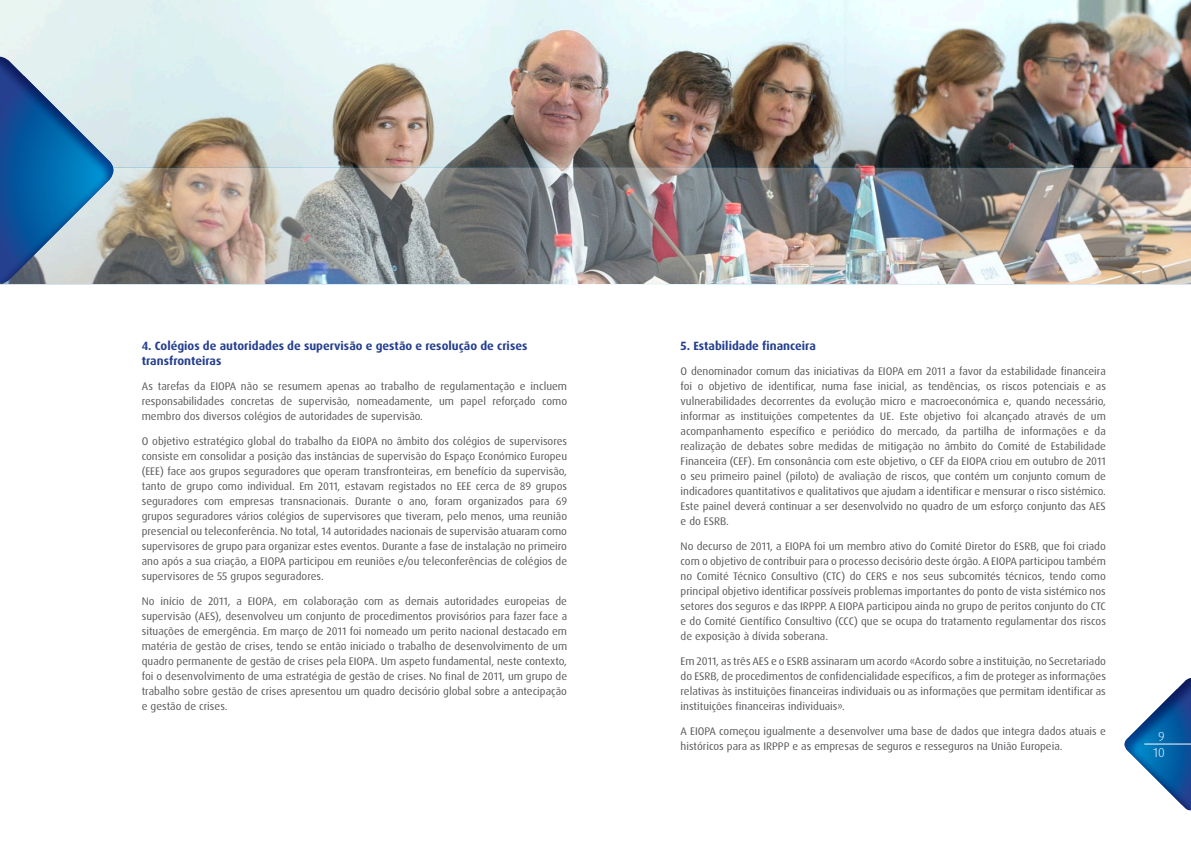
<style>
.page{position:relative;width:1191px;height:842px;background:#fff}
.page>*{position:absolute;margin:0;border:0;box-sizing:border-box;transform-origin:0 0}
.t1{font:300 13px "Dax Pro";color:#fff}
.t2{font:700 12px/15px "Dax Pro";color:#253f8e}
.t3{font:11px/15px "Dax Pro";color:#57585a;text-align:justify}
</style>
<div class="page">
<img style="left:0;top:0;width:1191px;height:167px">
<img style="left:121px;top:167px;width:1070px;height:118px">
<svg style="left:0;top:50px;width:121px;height:235px;background:#6b98bb"></svg>
<svg style="left:1124px;top:678px;width:67px;height:133px"></svg>
<hr style="left:1144px;top:744px;width:47px;height:1px;background:#fff">
<p class="t2" style="left:142px;top:338px;width:387px">4. Colégios de autoridades de supervisão e gestão e resolução de crises transfronteiras</p>
<p class="t3" style="left:142px;top:378px;width:427px">As tarefas da EIOPA não se resumem apenas ao trabalho de regulamentação e incluem responsabilidades concretas de supervisão, nomeadamente, um papel reforçado como membro dos diversos colégios de autoridades de supervisão.</p>
<p class="t3" style="left:142px;top:433px;width:427px">O objetivo estratégico global do trabalho da EIOPA no âmbito dos colégios de supervisores consiste em consolidar a posição das instâncias de supervisão do Espaço Económico Europeu (EEE) face aos grupos seguradores que operam transfronteiras, em benefício da supervisão, tanto de grupo como individual. Em 2011, estavam registados no EEE cerca de 89 grupos seguradores com empresas transnacionais. Durante o ano, foram organizados para 69 grupos seguradores vários colégios de supervisores que tiveram, pelo menos, uma reunião presencial ou teleconferência. No total, 14 autoridades nacionais de supervisão atuaram como supervisores de grupo para organizar estes eventos. Durante a fase de instalação no primeiro ano após a sua criação, a EIOPA participou em reuniões e/ou teleconferências de colégios de supervisores de 55 grupos seguradores.</p>
<p class="t3" style="left:142px;top:593px;width:427px">No início de 2011, a EIOPA, em colaboração com as demais autoridades europeias de supervisão (AES), desenvolveu um conjunto de procedimentos provisórios para fazer face a situações de emergência. Em março de 2011 foi nomeado um perito nacional destacado em matéria de gestão de crises, tendo se então iniciado o trabalho de desenvolvimento de um quadro permanente de gestão de crises pela EIOPA. Um aspeto fundamental, neste contexto, foi o desenvolvimento de uma estratégia de gestão de crises. No final de 2011, um grupo de trabalho sobre gestão de crises apresentou um quadro decisório global sobre a antecipação e gestão de crises.</p>
<p class="t2" style="left:680px;top:338px;width:137px">5. Estabilidade financeira</p>
<p class="t3" style="left:680px;top:363px;width:427px">O denominador comum das iniciativas da EIOPA em 2011 a favor da estabilidade financeira foi o objetivo de identificar, numa fase inicial, as tendências, os riscos potenciais e as vulnerabilidades decorrentes da evolução micro e macroeconómica e, quando necessário, informar as instituições competentes da UE. Este objetivo foi alcançado através de um acompanhamento específico e periódico do mercado, da partilha de informações e da realização de debates sobre medidas de mitigação no âmbito do Comité de Estabilidade Financeira (CEF). Em consonância com este objetivo, o CEF da EIOPA criou em outubro de 2011 o seu primeiro painel (piloto) de avaliação de riscos, que contém um conjunto comum de indicadores quantitativos e qualitativos que ajudam a identificar e mensurar o risco sistémico.<br>Este painel deverá continuar a ser desenvolvido no quadro de um esforço conjunto das AES e do ESRB.</p>
<p class="t3" style="left:680px;top:538px;width:427px">No decurso de 2011, a EIOPA foi um membro ativo do Comité Diretor do ESRB, que foi criado com o objetivo de contribuir para o processo decisório deste órgão. A EIOPA participou também no Comité Técnico Consultivo (CTC) do CERS e nos seus subcomités técnicos, tendo como principal objetivo identificar possíveis problemas importantes do ponto de vista sistémico nos setores dos seguros e das IRPPP. A EIOPA participou ainda no grupo de peritos conjunto do CTC e do Comité Científico Consultivo (CCC) que se ocupa do tratamento regulamentar dos riscos de exposição à dívida soberana.</p>
<p class="t3" style="left:680px;top:653px;width:427px">Em 2011, as três AES e o ESRB assinaram um acordo «Acordo sobre a instituição, no Secretariado do ESRB, de procedimentos de confidencialidade específicos, a fim de proteger as informações relativas às instituições financeiras individuais ou as informações que permitam identificar as instituições financeiras individuais».</p>
<p class="t3" style="left:680px;top:723px;width:427px">A EIOPA começou igualmente a desenvolver uma base de dados que integra dados atuais e históricos para as IRPPP e as empresas de seguros e resseguros na União Europeia.</p>
<p class="t1" style="left:1158px;top:728px;width:8px">9</p>
<p class="t1" style="left:1153px;top:744px;width:13px">10</p>
</div>
